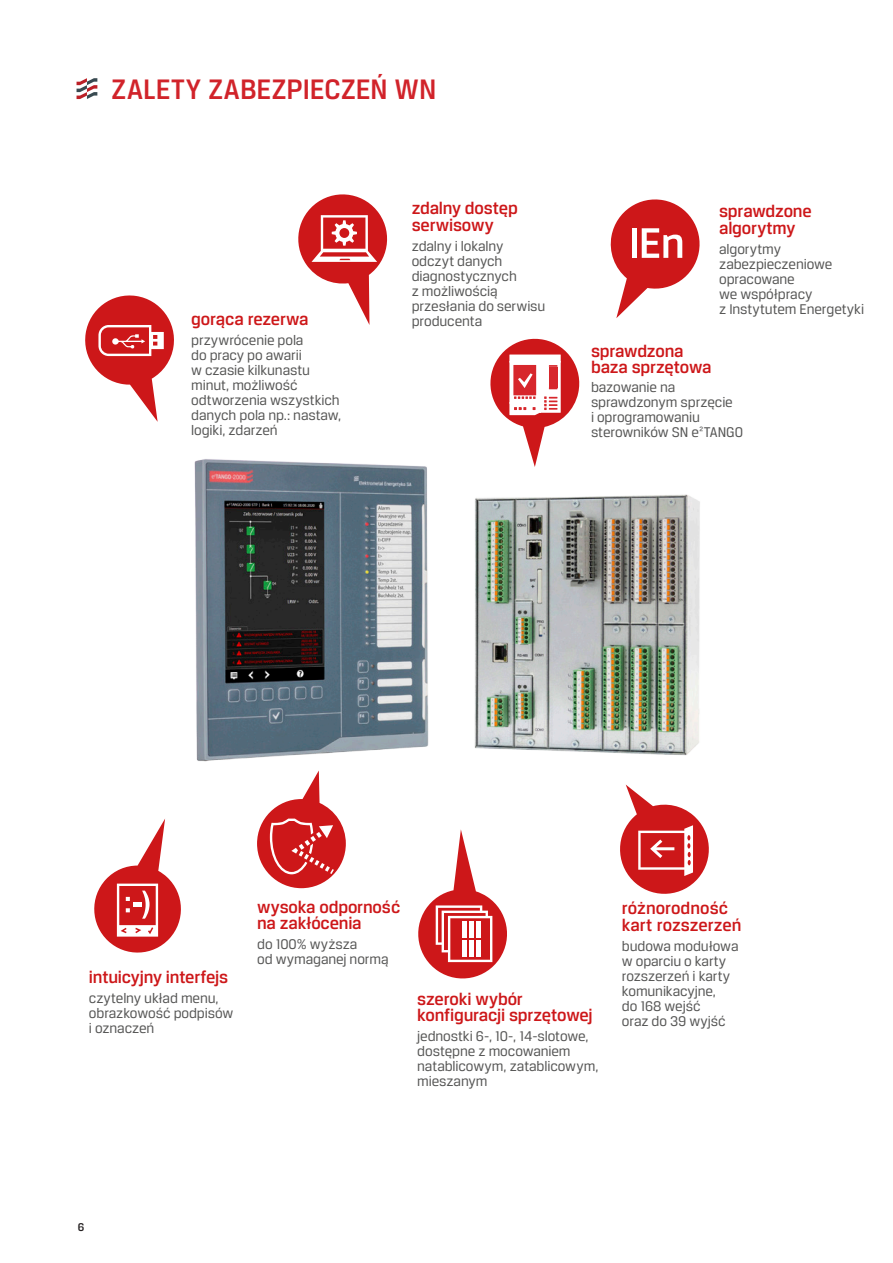
<style>
.page{position:relative;width:893px;height:1263px;background:#fff}
.page>*{position:absolute;margin:0;border:0;box-sizing:border-box;transform-origin:0 0}
.t1{font:500 30px "Breuer Text";color:#d1232a}
.t2{font:500 18.3px/16.6px "Breuer Text";letter-spacing:-.01em;color:#cd1719}
.t3{font:15px/15px "Breuer Text";letter-spacing:-.01em;color:#565655}
.t4{font:500 12px "Breuer Text";color:#231f20}
</style>
<div class="page">
<img style="left:194px;top:459px;width:506px;height:303px">
<svg style="left:418px;top:829px;width:89px;height:150px"></svg>
<div style="left:476px;top:921px;width:5px;height:17px;background:#fff"></div>
<div style="left:476px;top:940px;width:5px;height:17px;background:#fff"></div>
<div style="left:469px;top:921px;width:5px;height:17px;background:#fff"></div>
<div style="left:469px;top:940px;width:5px;height:17px;background:#fff"></div>
<div style="left:462px;top:921px;width:5px;height:17px;background:#fff"></div>
<div style="left:462px;top:940px;width:5px;height:17px;background:#fff"></div>
<svg style="left:257px;top:770px;width:89px;height:118px"></svg>
<svg style="left:298px;top:194px;width:90px;height:131px"></svg>
<svg style="left:620px;top:784px;width:89px;height:110px"></svg>
<svg style="left:85px;top:295px;width:89px;height:127px"></svg>
<svg style="left:94px;top:819px;width:87px;height:134px"></svg>
<svg style="left:610px;top:199px;width:90px;height:119px"></svg>
<svg style="left:486px;top:338px;width:97px;height:129px"></svg>
<svg style="left:77px;top:78px;width:20px;height:21px"></svg>
<p class="t1" style="left:111px;top:72px;width:327px">ZALETY ZABEZPIECZEŃ WN</p>
<p class="t2" style="left:191px;top:310px;width:119px">gorąca rezerwa</p>
<p class="t3" style="left:191px;top:332px;width:152px">przywrócenie pola<br>do pracy po awarii<br>w czasie kilkunastu minut, możliwość odtworzenia wszystkich danych pola np.: nastaw, logiki, zdarzeń</p>
<p class="t2" style="left:412px;top:199px;width:108px">zdalny dostęp serwisowy</p>
<p class="t3" style="left:412px;top:238px;width:135px">zdalny i lokalny odczyt danych diagnostycznych<br>z możliwością przesłania do serwisu producenta</p>
<p class="t2" style="left:719px;top:203px;width:94px">sprawdzone algorytmy</p>
<p class="t3" style="left:719px;top:241px;width:147px">algorytmy zabezpieczeniowe opracowane<br>we współpracy<br>z Instytutem Energetyki</p>
<p class="t2" style="left:591px;top:342px;width:122px">sprawdzona baza sprzętowa</p>
<p class="t3" style="left:591px;top:379px;width:154px">bazowanie na sprawdzonym sprzęcie<br>i oprogramowaniu sterowników SN e²TANGO</p>
<p class="t2" style="left:257px;top:898px;width:145px">wysoka odporność na zakłócenia</p>
<p class="t3" style="left:257px;top:937px;width:133px">do 100% wyższa<br>od wymaganej normą</p>
<p class="t2" style="left:89px;top:968px;width:141px">intuicyjny interfejs</p>
<p class="t3" style="left:89px;top:990px;width:146px">czytelny układ menu, obrazkowość podpisów i oznaczeń</p>
<p class="t2" style="left:417px;top:990px;width:177px">szeroki wybór konfiguracji sprzętowej</p>
<p class="t3" style="left:417px;top:1028px;width:183px">jednostki 6-, 10-, 14-slotowe, dostępne z mocowaniem natablicowym, zatablicowym, mieszanym</p>
<p class="t2" style="left:622px;top:900px;width:121px">różnorodność kart rozszerzeń</p>
<p class="t3" style="left:622px;top:938px;width:118px">budowa modułowa w oparciu o karty rozszerzeń i karty komunikacyjne,<br>do 168 wejść<br>oraz do 39 wyjść</p>
<p class="t4" style="left:78px;top:1220px;width:8px">6</p>
</div>
